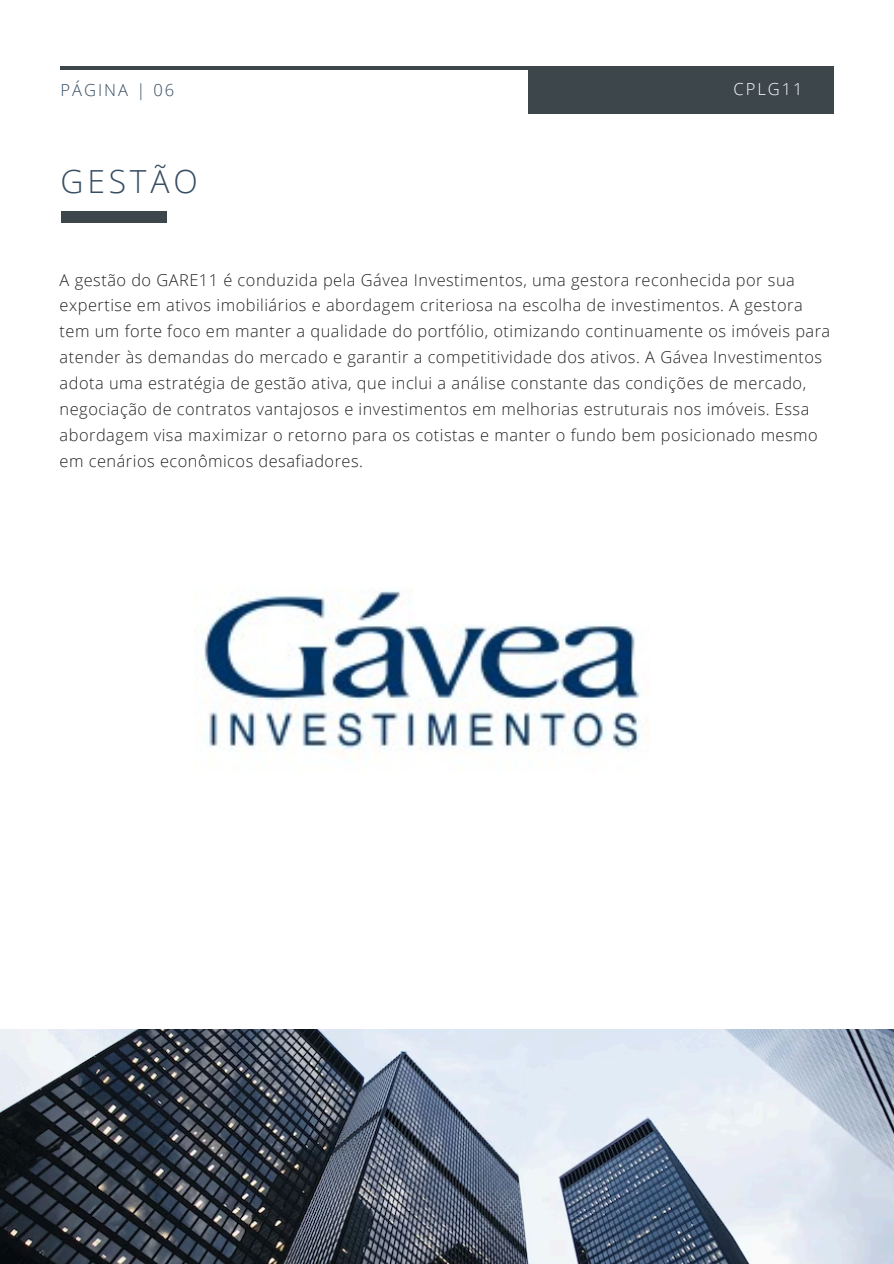
<style>
.page{position:relative;width:894px;height:1264px;background:#fff}
.page>*{position:absolute;margin:0;border:0;box-sizing:border-box;transform-origin:0 0}
.t1{font:300 31.8px "Open Sans";letter-spacing:.12em;color:#364d62}
.t2{font:300 16.5px "Open Sans";letter-spacing:.12em;color:#364d62}
.t3{font:300 16.5px "Open Sans";letter-spacing:.12em;color:#fff}
.t4{font:300 16.35px/25.8px "Open Sans";letter-spacing:.03em;color:#222}
</style>
<div class="page">
<hr style="left:61px;top:66px;width:770px;height:4px;background:#3d464a">
<div style="left:528px;top:66px;width:304px;height:47px;background:#3d464a"></div>
<img style="left:0;top:1029px;width:893px;height:234px">
<div style="left:61px;top:212px;width:105px;height:10px;background:#3d464a"></div>
<img style="left:203px;top:590px;width:446px;height:167px">
<h2 class="t2" style="left:61px;top:79px;width:115px">PÁGINA | 06</h2>
<p class="t3" style="left:733px;top:78px;width:71px">CPLG11</p>
<h2 class="t1" style="left:61px;top:159px;width:139px">GESTÃO</h2>
<h1 class="t4" style="left:60px;top:266px;width:772px">A gestão do GARE11 é conduzida pela Gávea Investimentos, uma gestora reconhecida por sua expertise em ativos imobiliários e abordagem criteriosa na escolha de investimentos. A gestora tem um forte foco em manter a qualidade do portfólio, otimizando continuamente os imóveis para atender às demandas do mercado e garantir a competitividade dos ativos. A Gávea Investimentos adota uma estratégia de gestão ativa, que inclui a análise constante das condições de mercado, negociação de contratos vantajosos e investimentos em melhorias estruturais nos imóveis. Essa abordagem visa maximizar o retorno para os cotistas e manter o fundo bem posicionado mesmo em cenários econômicos desafiadores.</h1>
</div>
